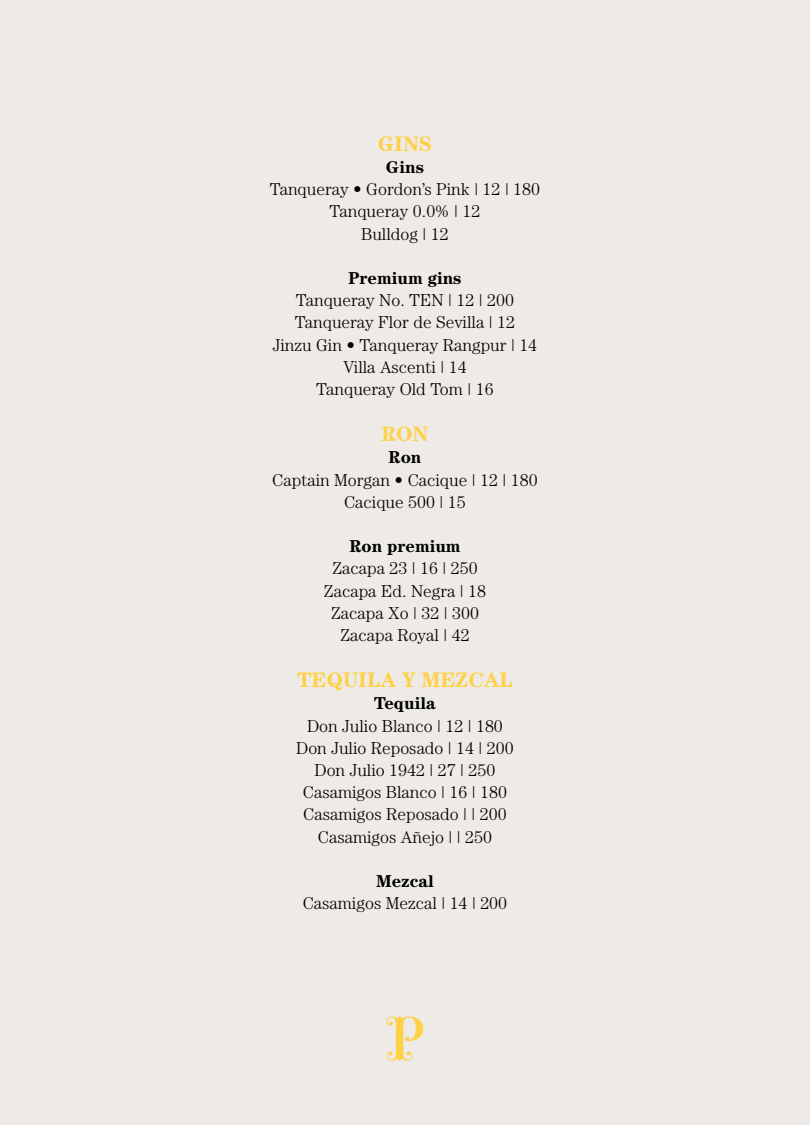
<style>
.page{position:relative;width:810px;height:1125px;background:#eeebe7}
.page>*{position:absolute;margin:0;border:0;box-sizing:border-box;transform-origin:0 0}
.t1{font:700 21px "Century Std";color:#ffd148}
.t2{font:300 17.25px/22.2px "Century Std";color:#000;text-align:center}
.t3{font:700 17.25px "Century Std";color:#000}
</style>
<div class="page">
<svg style="left:387px;top:1016px;width:36px;height:45px"></svg>
<p class="t1" style="left:378px;top:131px;width:56px">GINS</p>
<p class="t3" style="left:386px;top:157px;width:40px">Gins</p>
<p class="t2" style="left:270px;top:178px;width:272px">Tanqueray • Gordon’s Pink | 12 | 180<br>Tanqueray 0.0% | 12<br>Bulldog | 12</p>
<p class="t3" style="left:348px;top:268px;width:115px">Premium gins</p>
<p class="t2" style="left:273px;top:289px;width:266px">Tanqueray No. TEN | 12 | 200<br>Tanqueray Flor de Sevilla | 12<br>Jinzu Gin • Tanqueray Rangpur | 14<br>Villa Ascenti | 14<br>Tanqueray Old Tom | 16</p>
<p class="t1" style="left:381px;top:421px;width:49px">RON</p>
<p class="t3" style="left:389px;top:447px;width:34px">Ron</p>
<p class="t2" style="left:272px;top:468px;width:267px">Captain Morgan • Cacique | 12 | 180<br>Cacique 500 | 15</p>
<p class="t3" style="left:349px;top:536px;width:113px">Ron premium</p>
<p class="t2" style="left:324px;top:557px;width:164px">Zacapa 23 | 16 | 250<br>Zacapa Ed. Negra | 18<br>Zacapa Xo | 32 | 300<br>Zacapa Royal | 42</p>
<p class="t1" style="left:297px;top:667px;width:217px">TEQUILA Y MEZCAL</p>
<p class="t3" style="left:374px;top:693px;width:63px">Tequila</p>
<p class="t2" style="left:296px;top:714px;width:219px">Don Julio Blanco | 12 | 180<br>Don Julio Reposado | 14 | 200<br>Don Julio 1942 | 27 | 250<br>Casamigos Blanco | 16 | 180<br>Casamigos Reposado | | 200<br>Casamigos Añejo | | 250</p>
<p class="t3" style="left:376px;top:871px;width:59px">Mezcal</p>
<p class="t2" style="left:303px;top:892px;width:206px">Casamigos Mezcal | 14 | 200</p>
</div>
